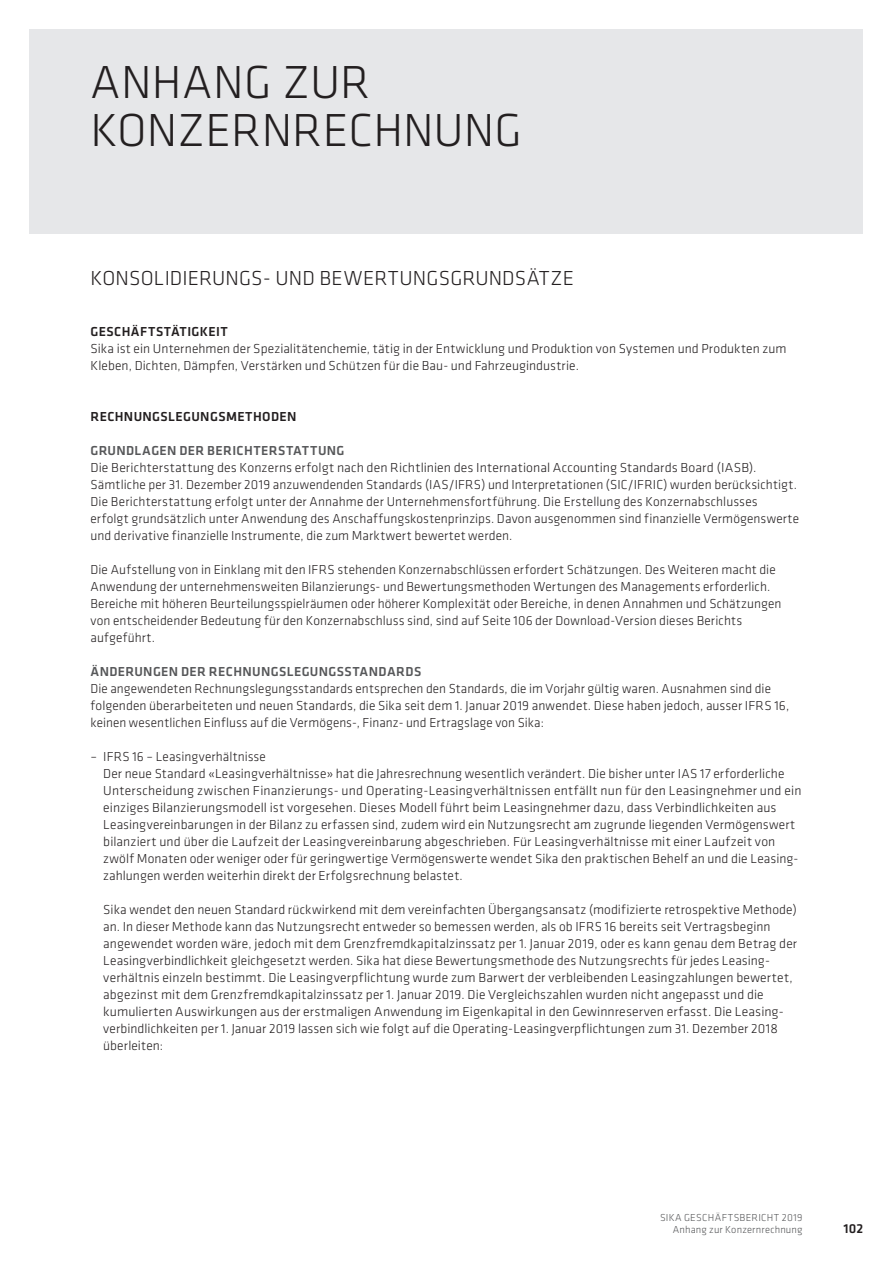
<style>
.page{position:relative;width:893px;height:1263px;background:#fff}
.page>*{position:absolute;margin:0;border:0;box-sizing:border-box;transform-origin:0 0}
.t1{font:300 48px/48px "Klavika";color:#231f20}
.t2{font:300 21px "Klavika";letter-spacing:.01em;color:#231f20}
.t3{font:300 13.5px/17px "Klavika";letter-spacing:.005em;color:#231f20}
.t4{font:500 13.5px "Klavika";letter-spacing:.025em;color:#57585a}
.t5{font:500 13.5px "Klavika";letter-spacing:.03em;color:#231f20}
.t6{font:300 10.5px/12.6px "Klavika";letter-spacing:.02em;color:#57585a;text-align:right}
</style>
<div class="page">
<div style="left:30px;top:30px;width:833px;height:204px;background:#e6e7e9"></div>
<h1 class="t1" style="left:91px;top:57px;width:433px">ANHANG ZUR<br>KONZERNRECHNUNG</h1>
<h2 class="t2" style="left:91px;top:265px;width:485px">KONSOLIDIERUNGS- UND BEWERTUNGSGRUNDSÄTZE</h2>
<p class="t5" style="left:91px;top:322px;width:139px">GESCHÄFTSTÄTIGKEIT</p>
<p class="t3" style="left:91px;top:340px;width:697px">Sika ist ein Unternehmen der Spezialitätenchemie, tätig in der Entwicklung und Produktion von Systemen und Produkten zum<br>Kleben, Dichten, Dämpfen, Verstärken und Schützen für die Bau- und Fahrzeugindustrie.</p>
<p class="t5" style="left:91px;top:407px;width:208px">RECHNUNGSLEGUNGSMETHODEN</p>
<p class="t4" style="left:91px;top:441px;width:255px">GRUNDLAGEN DER BERICHTERSTATTUNG</p>
<p class="t3" style="left:91px;top:459px;width:710px">Die Berichterstattung des Konzerns erfolgt nach den Richtlinien des International Accounting Standards Board (IASB).<br>Sämtliche per 31. Dezember 2019 anzuwendenden Standards (IAS/IFRS) und Interpretationen (SIC/IFRIC) wurden berücksichtigt.<br>Die Berichterstattung erfolgt unter der Annahme der Unternehmensfortführung. Die Erstellung des Konzernabschlusses erfolgt grundsätzlich unter Anwendung des Anschaffungskostenprinzips. Davon ausgenommen sind finanzielle Vermögenswerte und derivative finanzielle Instrumente, die zum Marktwert bewertet werden.</p>
<p class="t3" style="left:91px;top:561px;width:692px">Die Aufstellung von in Einklang mit den IFRS stehenden Konzernabschlüssen erfordert Schätzungen. Des Weiteren macht die Anwendung der unternehmensweiten Bilanzierungs- und Bewertungsmethoden Wertungen des Managements erforderlich.<br>Bereiche mit höheren Beurteilungsspielräumen oder höherer Komplexität oder Bereiche, in denen Annahmen und Schätzungen von entscheidender Bedeutung für den Konzernabschluss sind, sind auf Seite 106 der Download-Version dieses Berichts aufgeführt.</p>
<p class="t4" style="left:91px;top:662px;width:332px">ÄNDERUNGEN DER RECHNUNGSLEGUNGSSTANDARDS</p>
<p class="t3" style="left:91px;top:680px;width:700px">Die angewendeten Rechnungslegungsstandards entsprechen den Standards, die im Vorjahr gültig waren. Ausnahmen sind die folgenden überarbeiteten und neuen Standards, die Sika seit dem 1. Januar 2019 anwendet. Diese haben jedoch, ausser IFRS 16, keinen wesentlichen Einfluss auf die Vermögens-, Finanz- und Ertragslage von Sika:</p>
<p class="t3" style="left:103px;top:748px;width:700px;text-indent:-13px">– IFRS 16 – Leasingverhältnisse<br>Der neue Standard «Leasingverhältnisse» hat die Jahresrechnung wesentlich verändert. Die bisher unter IAS 17 erforderliche Unterscheidung zwischen Finanzierungs- und Operating-Leasingverhältnissen entfällt nun für den Leasingnehmer und ein einziges Bilanzierungsmodell ist vorgesehen. Dieses Modell führt beim Leasingnehmer dazu, dass Verbindlichkeiten aus Leasingvereinbarungen in der Bilanz zu erfassen sind, zudem wird ein Nutzungsrecht am zugrunde liegenden Vermögenswert bilanziert und über die Laufzeit der Leasingvereinbarung abgeschrieben. Für Leasingverhältnisse mit einer Laufzeit von zwölf Monaten oder weniger oder für geringwertige Vermögenswerte wendet Sika den praktischen Behelf an und die Leasing&shy;zahlungen werden weiterhin direkt der Erfolgsrechnung belastet.</p>
<p class="t3" style="left:103px;top:901px;width:695px">Sika wendet den neuen Standard rückwirkend mit dem vereinfachten Übergangsansatz (modifizierte retrospektive Methode) an. In dieser Methode kann das Nutzungsrecht entweder so bemessen werden, als ob IFRS 16 bereits seit Vertragsbeginn angewendet worden wäre, jedoch mit dem Grenzfremdkapitalzinssatz per 1. Januar 2019, oder es kann genau dem Betrag der Leasingverbindlichkeit gleichgesetzt werden. Sika hat diese Bewertungsmethode des Nutzungsrechts für jedes Leasing&shy;verhältnis einzeln bestimmt. Die Leasingverpflichtung wurde zum Barwert der verbleibenden Leasingzahlungen bewertet, abgezinst mit dem Grenzfremdkapitalzinssatz per 1. Januar 2019. Die Vergleichszahlen wurden nicht angepasst und die kumulierten Auswirkungen aus der erstmaligen Anwendung im Eigenkapital in den Gewinnreserven erfasst. Die Leasing&shy;verbindlichkeiten per 1. Januar 2019 lassen sich wie folgt auf die Operating-Leasingverpflichtungen zum 31. Dezember 2018 überleiten:</p>
<p class="t6" style="left:660px;top:1211px;width:144px">SIKA GESCHÄFTSBERICHT 2019<br>Anhang zur Konzernrechnung</p>
<p class="t5" style="left:843px;top:1219px;width:21px">102</p>
</div>
